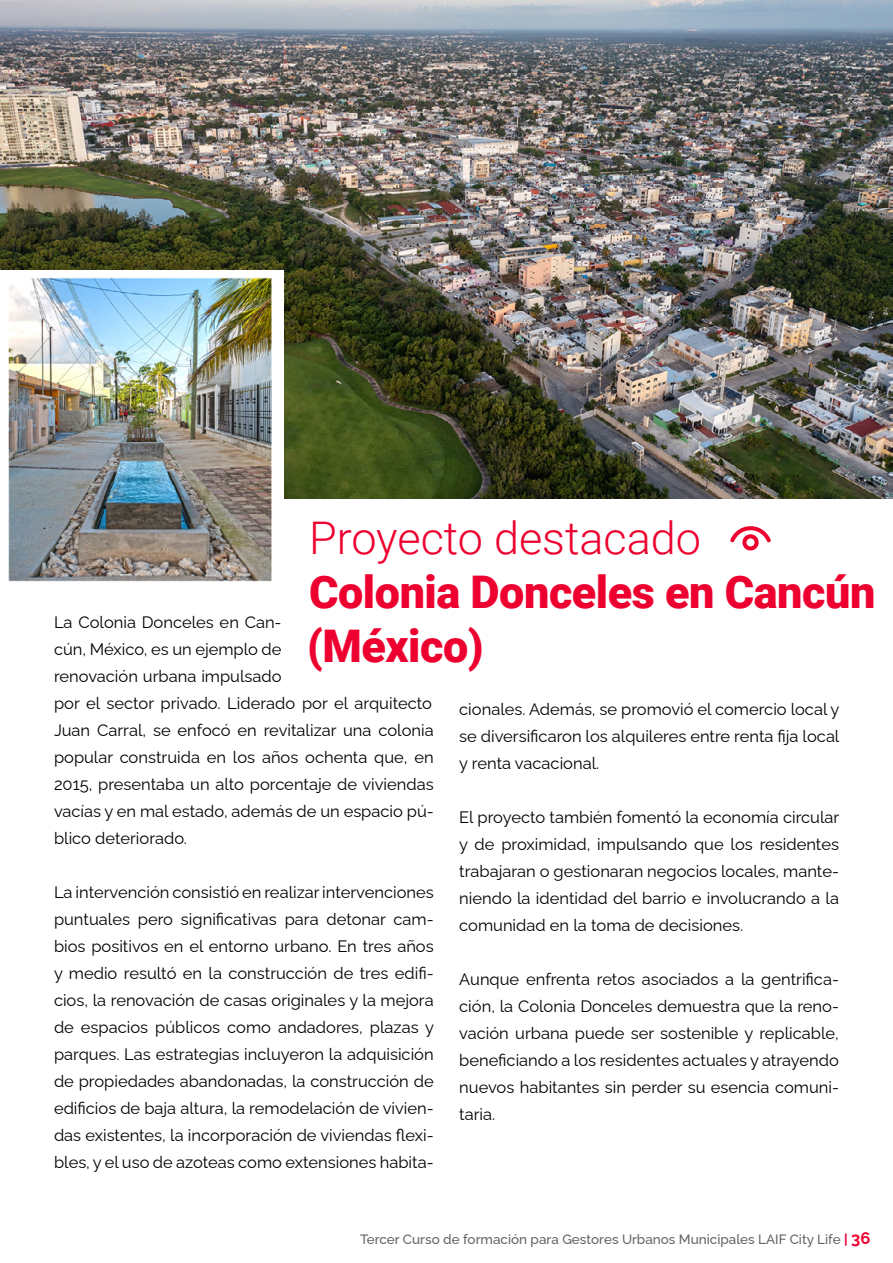
<style>
.page{position:relative;width:893px;height:1263px;background:#fff}
.page>*{position:absolute;margin:0;border:0;box-sizing:border-box;transform-origin:0 0}
.t1{font:900 45px/54px "Roboto";letter-spacing:-.01em;color:#ed002f}
.t2{font:300 45px "Roboto";color:#ed002f}
.t3{font:16.5px/27px "Raleway";color:#000;text-align:justify}
.t4{font:500 13.5px "Raleway";color:#646363}
.s1{font-weight:700;color:#ed002f}
.s2{font-weight:700;font-size:16.5px;color:#ed002f}
</style>
<div class="page">
<img style="left:0;top:0;width:893px;height:498px">
<img style="left:0;top:270px;width:281px;height:312px">
<svg style="left:730px;top:526px;width:41px;height:19px"></svg>
<div style="left:742px;top:534px;width:17px;height:16px;border:4px solid #ed002f;border-radius:50%"></div>
<h1 class="t2" style="left:309px;top:507px;width:394px">Proyecto destacado</h1>
<h1 class="t1" style="left:307px;top:563px;width:570px">Colonia Donceles en Cancún (México)</h1>
<p class="t3" style="left:54px;top:606px;width:381px;text-align:left">La Colonia Donceles en Can-<br>cún, México, es un ejemplo de<br>renovación urbana impulsado<br>por el sector privado. Liderado por el arquitecto Juan Carral, se enfocó en revitalizar una colonia popular construida en los años ochenta que, en 2015, presentaba un alto porcentaje de viviendas vacías y en mal estado, además de un espacio pú&shy;blico deteriorado.</p>
<p class="t3" style="left:459px;top:694px;width:382px">cionales. Además, se promovió el comercio local y se diversificaron los alquileres entre renta fija local y renta vacacional.</p>
<p class="t3" style="left:459px;top:802px;width:382px">El proyecto también fomentó la economía circular y de proximidad, impulsando que los residentes trabajaran o gestionaran negocios locales, mante&shy;niendo la identidad del barrio e involucrando a la comunidad en la toma de decisiones.</p>
<p class="t3" style="left:54px;top:876px;width:382px">La intervención consistió en realizar intervenciones puntuales pero significativas para detonar cam&shy;bios positivos en el entorno urbano. En tres años y medio resultó en la construcción de tres edifi&shy;cios, la renovación de casas originales y la mejora de espacios públicos como andadores, plazas y parques. Las estrategias incluyeron la adquisición de propiedades abandonadas, la construcción de edificios de baja altura, la remodelación de vivien&shy;das existentes, la incorporación de viviendas flexi&shy;bles, y el uso de azoteas como extensiones habita-</p>
<p class="t3" style="left:459px;top:964px;width:381px">Aunque enfrenta retos asociados a la gentrifica&shy;ción, la Colonia Donceles demuestra que la reno&shy;vación urbana puede ser sostenible y replicable, beneficiando a los residentes actuales y atrayendo nuevos habitantes sin perder su esencia comuni&shy;taria.</p>
<p class="t4" style="left:360px;top:1229px;width:512px">Tercer Curso de formación para Gestores Urbanos Municipales LAIF City Life <span class="s1">|</span> <span class="s2">36</span></p>
</div>
